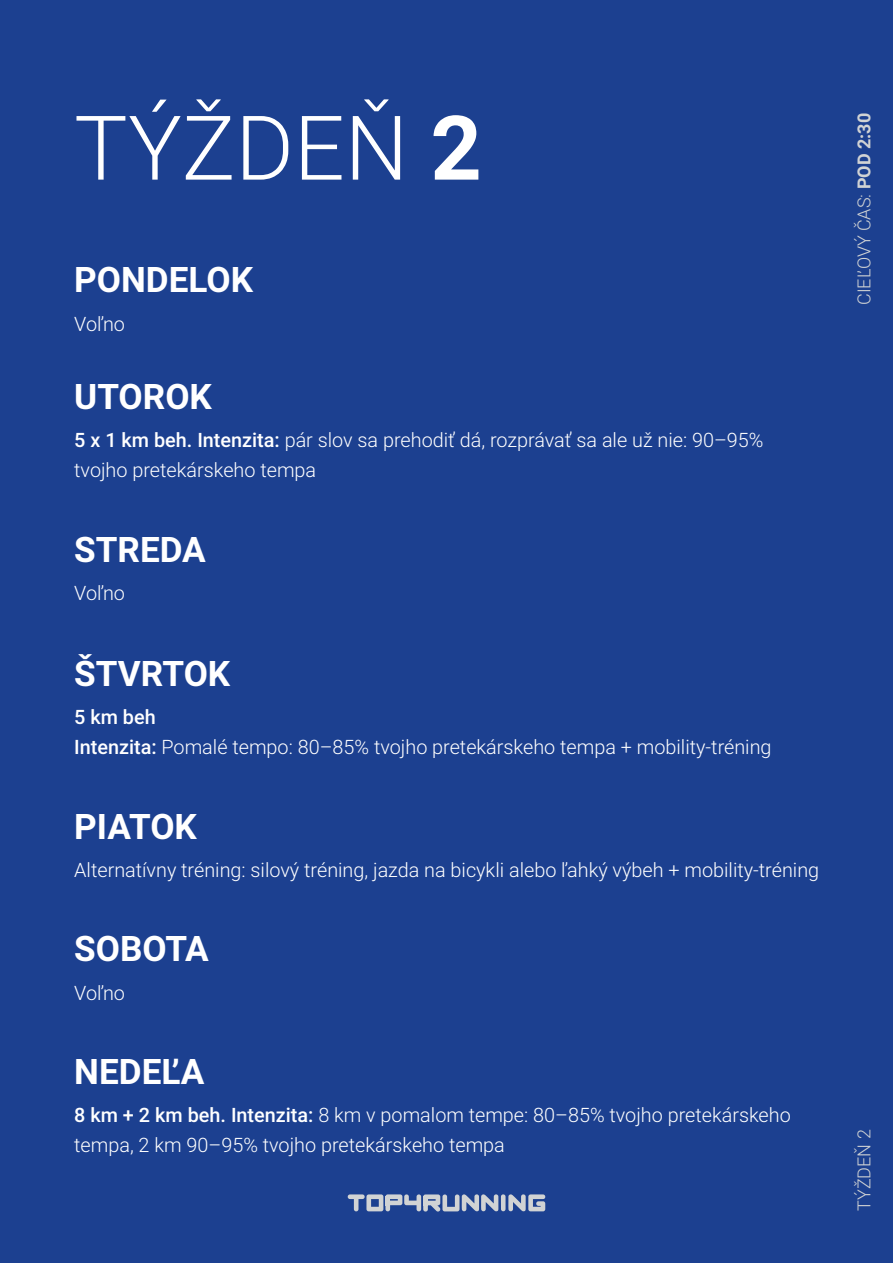
<style>
.page{position:relative;width:893px;height:1263px;background:#1c4090}
.page>*{position:absolute;margin:0;border:0;box-sizing:border-box;transform-origin:0 0}
.t1{font:300 89.4px "Roboto";color:#fff}
.t2{font:700 35.1px "Roboto";color:#fff}
.t3{font:300 19.8px/30px "Roboto";color:#fff}
.t4{font:300 18px "Roboto";color:#d1d3d4}
.s1{font-weight:700}
.s2{font-weight:500}
</style>
<div class="page">
<svg style="left:348px;top:1194px;width:197px;height:18px"></svg>
<div style="left:385px;top:1197px;width:5px;height:9px;background:#d1d3d4"></div>
<div style="left:423px;top:1197px;width:5px;height:9px;background:#d1d3d4"></div>
<h1 class="t1" style="left:74px;top:85px;width:409px">TÝŽDEŇ <span class="s1">2</span></h1>
<h2 class="t2" style="left:74px;top:255px;width:180px">PONDELOK</h2>
<p class="t3" style="left:74px;top:308px;width:52px">Voľno</p>
<h2 class="t2" style="left:74px;top:372px;width:139px">UTOROK</h2>
<p class="t3" style="left:74px;top:425px;width:691px"><span class="s2">5 x 1 km beh. Intenzita:</span> pár slov sa prehodiť dá, rozprávať sa ale už nie: 90–95% tvojho pretekárskeho tempa</p>
<h2 class="t2" style="left:74px;top:525px;width:133px">STREDA</h2>
<p class="t3" style="left:74px;top:578px;width:52px">Voľno</p>
<h2 class="t2" style="left:74px;top:648px;width:158px">ŠTVRTOK</h2>
<p class="t3" style="left:74px;top:701px;width:699px"><span class="s2">5 km beh<br>Intenzita:</span> Pomalé tempo: 80–85% tvojho pretekárskeho tempa + mobility-tréning</p>
<h2 class="t2" style="left:74px;top:801px;width:124px">PIATOK</h2>
<p class="t3" style="left:74px;top:854px;width:746px">Alternatívny tréning: silový tréning, jazda na bicykli alebo ľahký výbeh + mobility-tréning</p>
<h2 class="t2" style="left:74px;top:924px;width:136px">SOBOTA</h2>
<p class="t3" style="left:74px;top:977px;width:52px">Voľno</p>
<h2 class="t2" style="left:74px;top:1047px;width:132px">NEDEĽA</h2>
<p class="t3" style="left:74px;top:1099px;width:718px"><span class="s2">8 km + 2 km beh. Intenzita:</span> 8 km v pomalom tempe: 80–85% tvojho pretekárskeho tempa, 2 km 90–95% tvojho pretekárskeho tempa</p>
<p class="t4" style="left:851px;top:305px;width:194px;rotate:-90deg">CIEĽOVÝ ČAS: <span class="s1">POD 2:30</span></p>
<p class="t4" style="left:851px;top:1211px;width:83px;rotate:-90deg">TÝŽDEŇ 2</p>
</div>
